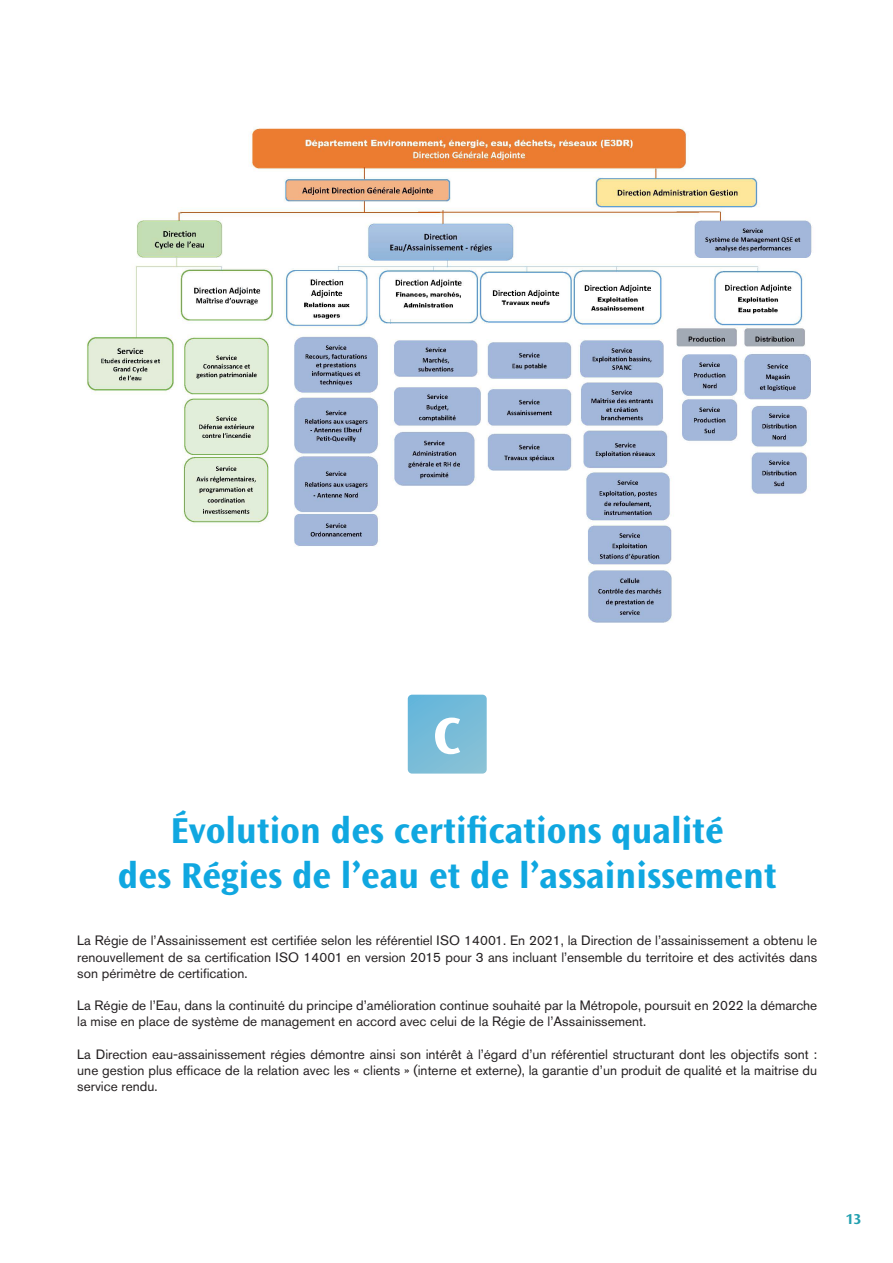
<style>
.page{position:relative;width:893px;height:1263px;background:#fff}
.page>*{position:absolute;margin:0;border:0;box-sizing:border-box;transform-origin:0 0}
.I__II__III{font:700 54px "Ocean Sans Std";color:#fff}
._1__Titre{font:700 37.5px/45px "Ocean Sans Std";color:#10a7e0;text-align:center}
.t1{font:700 15px "Ocean Sans Std";color:#23a0b0}
.Texte_courant{font:13.5px/16.2px "Akzidenz Grotesk Std";color:#231f20;text-align:justify}
</style>
<div class="page">
<img style="left:87px;top:128px;width:725px;height:495px">
<svg style="left:408px;top:695px;width:79px;height:78px;background:#77bbd8"></svg>
<p class="I__II__III" style="left:433px;top:706px;width:29px">C</p>
<p class="_1__Titre" style="left:118px;top:809px;width:660px">Évolution des certifications qualité<br>des Régies de l’eau et de l’assainissement</p>
<p class="Texte_courant" style="left:77px;top:932px;width:741px">La Régie de l’Assainissement est certifiée selon les référentiel ISO 14001. En 2021, la Direction de l’assainissement a obtenu le renouvellement de sa certification ISO 14001 en version 2015 pour 3 ans incluant l’ensemble du territoire et des activités dans son périmètre de certification.</p>
<p class="Texte_courant" style="left:77px;top:997px;width:741px">La Régie de l’Eau, dans la continuité du principe d’amélioration continue souhaité par la Métropole, poursuit en 2022 la démarche la mise en place de système de management en accord avec celui de la Régie de l’Assainissement.</p>
<p class="Texte_courant" style="left:77px;top:1046px;width:741px">La Direction eau-assainissement régies démontre ainsi son intérêt à l’égard d’un référentiel structurant dont les objectifs sont : une gestion plus efficace de la relation avec les « clients » (interne et externe), la garantie d’un produit de qualité et la maitrise du service rendu.</p>
<p class="t1" style="left:846px;top:1211px;width:17px">13</p>
</div>
